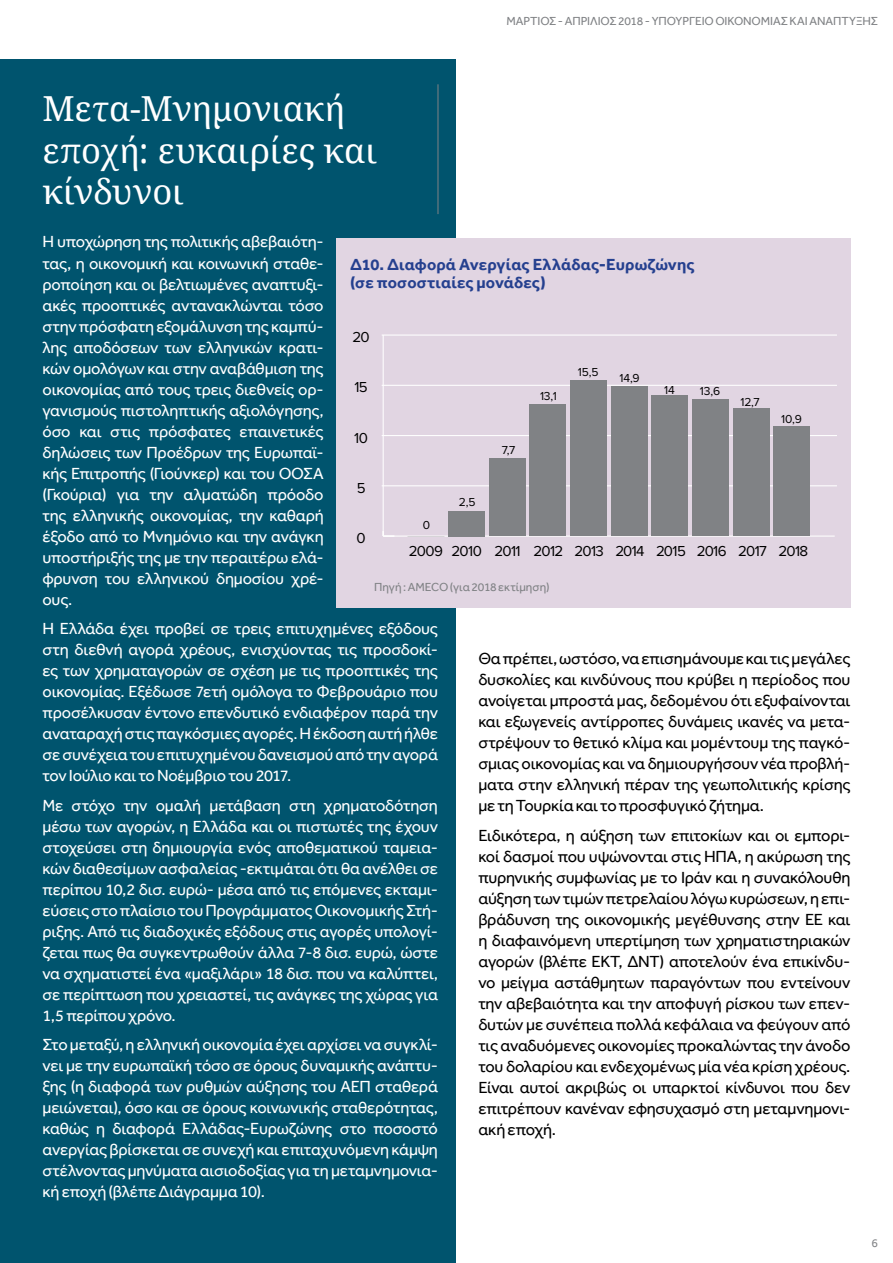
<style>
.page{position:relative;width:893px;height:1263px;background:#fff}
.page>*{position:absolute;margin:0;border:0;box-sizing:border-box;transform-origin:0 0}
.t1{font:34.5px/41.4px "Noto Serif";letter-spacing:-.01em;color:#fff}
.t2{font:16.5px/21px "Effra";letter-spacing:-.015em;color:#fff;text-align:justify}
.t3{font:16.5px/21px "Effra";letter-spacing:-.015em;color:#000;text-align:justify}
.t4{font:700 16.5px/18px "Effra";color:#25408f}
.t5{font:15px "Proxima Nova";letter-spacing:-.04em;color:#000}
.t6{font:12px "Effra";letter-spacing:-.01em;color:#808285}
.t7{font:12px "Proxima Nova";letter-spacing:-.01em;color:#000}
</style>
<div class="page">
<div style="left:0;top:59px;width:455px;height:1204px;background:#00546e"></div>
<hr style="left:438px;top:84px;width:1px;height:130px;background:#808285">
<div style="left:336px;top:238px;width:514px;height:370px;background:#e1d5e2"></div>
<hr style="left:383px;top:535px;width:452px;height:2px;background:#fff">
<hr style="left:383px;top:335px;width:1px;height:201px;background:#fff">
<hr style="left:382px;top:485px;width:455px;height:1px;background:#fff">
<hr style="left:382px;top:435px;width:455px;height:1px;background:#fff">
<hr style="left:382px;top:385px;width:455px;height:1px;background:#fff">
<hr style="left:382px;top:334px;width:455px;height:2px;background:#fff">
<div style="left:773px;top:426px;width:37px;height:110px;background:#808285"></div>
<div style="left:733px;top:408px;width:36px;height:128px;background:#808285"></div>
<div style="left:692px;top:399px;width:37px;height:137px;background:#808285"></div>
<div style="left:652px;top:395px;width:36px;height:141px;background:#808285"></div>
<div style="left:611px;top:386px;width:36px;height:150px;background:#808285"></div>
<div style="left:570px;top:380px;width:37px;height:156px;background:#808285"></div>
<div style="left:530px;top:404px;width:36px;height:132px;background:#808285"></div>
<div style="left:489px;top:459px;width:37px;height:77px;background:#808285"></div>
<div style="left:448px;top:511px;width:37px;height:25px;background:#808285"></div>
<p class="t6" style="left:506px;top:14px;width:373px">ΜΑΡΤΙΟΣ - ΑΠΡΙΛΙΟΣ 2018 - ΥΠΟΥΡΓΕΙΟ ΟΙΚΟΝΟΜΙΑΣ ΚΑΙ ΑΝΑΠΤΥΞΗΣ</p>
<h1 class="t1" style="left:43px;top:87px;width:335px">Μετα-Μνημονιακή εποχή: ευκαιρίες και κίνδυνοι</h1>
<p class="t2" style="left:43px;top:231px;width:283px">Η υποχώρηση της πολιτικής αβεβαιότη&shy;τας, η οικονομική και κοινωνική σταθε&shy;ροποίηση και οι βελτιωμένες αναπτυξι&shy;ακές προοπτικές αντανακλώνται τόσο στην πρόσφατη εξομάλυνση της καμπύ&shy;λης αποδόσεων των ελληνικών κρατι&shy;κών ομολόγων και στην αναβάθμιση της οικονομίας από τους τρεις διεθνείς ορ&shy;γανισμούς πιστοληπτικής αξιολόγησης, όσο και στις πρόσφατες επαινετικές δηλώσεις των Προέδρων της Ευρωπαϊ&shy;κής Επιτροπής (Γιούνκερ) και του ΟΟΣΑ (Γκούρια) για την αλματώδη πρόοδο της ελληνικής οικονομίας, την καθαρή έξοδο από το Μνημόνιο και την ανάγκη υποστήριξής της με την περαιτέρω ελά&shy;φρυνση του ελληνικού δημοσίου χρέ&shy;ους.</p>
<p class="t2" style="left:43px;top:618px;width:397px">Η Ελλάδα έχει προβεί σε τρεις επιτυχημένες εξόδους στη διεθνή αγορά χρέους, ενισχύοντας τις προσδοκί&shy;ες των χρηματαγορών σε σχέση με τις προοπτικές της οικονομίας. Εξέδωσε 7ετή ομόλογα το Φεβρουάριο που προσέλκυσαν έντονο επενδυτικό ενδιαφέρον παρά την αναταραχή στις παγκόσμιες αγορές. Η έκδοση αυτή ήλθε σε συνέχεια του επιτυχημένου δανεισμού από την αγορά τον Ιούλιο και το Νοέμβριο του 2017.</p>
<p class="t2" style="left:43px;top:794px;width:397px">Με στόχο την ομαλή μετάβαση στη χρηματοδότηση μέσω των αγορών, η Ελλάδα και οι πιστωτές της έχουν στοχεύσει στη δημιουργία ενός αποθεματικού ταμεια&shy;κών διαθεσίμων ασφαλείας -εκτιμάται ότι θα ανέλθει σε περίπου 10,2 δισ. ευρώ- μέσα από τις επόμενες εκταμι&shy;εύσεις στο πλαίσιο του Προγράμματος Οικονομικής Στή&shy;ριξης. Από τις διαδοχικές εξόδους στις αγορές υπολογί&shy;ζεται πως θα συγκεντρωθούν άλλα 7-8 δισ. ευρώ, ώστε να σχηματιστεί ένα «μαξιλάρι» 18 δισ. που να καλύπτει, σε περίπτωση που χρειαστεί, τις ανάγκες της χώρας για 1,5 περίπου χρόνο.</p>
<p class="t2" style="left:43px;top:1034px;width:397px">Στο μεταξύ, η ελληνική οικονομία έχει αρχίσει να συγκλί&shy;νει με την ευρωπαϊκή τόσο σε όρους δυναμικής ανάπτυ&shy;ξης (η διαφορά των ρυθμών αύξησης του ΑΕΠ σταθερά μειώνεται), όσο και σε όρους κοινωνικής σταθερότητας, καθώς η διαφορά Ελλάδας-Ευρωζώνης στο ποσοστό ανεργίας βρίσκεται σε συνεχή και επιταχυνόμενη κάμψη στέλνοντας μηνύματα αισιοδοξίας για τη μεταμνημονια&shy;κή εποχή (βλέπε Διάγραμμα 10).</p>
<p class="t4" style="left:350px;top:255px;width:346px">Δ10. Διαφορά Ανεργίας Ελλάδας-Ευρωζώνης (σε ποσοστιαίες μονάδες)</p>
<p class="t5" style="left:353px;top:326px;width:19px">20</p>
<p class="t7" style="left:578px;top:363px;width:22px">15,5</p>
<p class="t7" style="left:620px;top:369px;width:22px">14,9</p>
<p class="t5" style="left:354px;top:376px;width:15px">15</p>
<p class="t7" style="left:664px;top:381px;width:12px">14</p>
<p class="t7" style="left:700px;top:382px;width:22px">13,6</p>
<p class="t7" style="left:540px;top:387px;width:18px">13,1</p>
<p class="t7" style="left:740px;top:393px;width:21px">12,7</p>
<p class="t7" style="left:781px;top:410px;width:22px">10,9</p>
<p class="t5" style="left:354px;top:426px;width:15px">10</p>
<p class="t7" style="left:502px;top:441px;width:15px">7,7</p>
<p class="t5" style="left:357px;top:477px;width:10px">5</p>
<p class="t7" style="left:459px;top:493px;width:18px">2,5</p>
<p class="t7" style="left:423px;top:516px;width:9px">0</p>
<p class="t5" style="left:356px;top:527px;width:11px">0</p>
<p class="t5" style="left:409px;top:539px;width:401px">2009 2010 2011 2012 2013 2014 2015 2016 2017 2018</p>
<p class="t6" style="left:374px;top:580px;width:177px">Πηγή : AMECO (για 2018 εκτίμηση)</p>
<p class="t3" style="left:478px;top:648px;width:374px">Θα πρέπει, ωστόσο, να επισημάνουμε και τις μεγάλες δυσκολίες και κινδύνους που κρύβει η περίοδος που ανοίγεται μπροστά μας, δεδομένου ότι εξυφαίνονται και εξωγενείς αντίρροπες δυνάμεις ικανές να μετα&shy;στρέψουν το θετικό κλίμα και μομέντουμ της παγκό&shy;σμιας οικονομίας και να δημιουργήσουν νέα προβλή&shy;ματα στην ελληνική πέραν της γεωπολιτικής κρίσης με τη Τουρκία και το προσφυγικό ζήτημα.</p>
<p class="t3" style="left:478px;top:825px;width:374px">Ειδικότερα, η αύξηση των επιτοκίων και οι εμπορι&shy;κοί δασμοί που υψώνονται στις ΗΠΑ, η ακύρωση της πυρηνικής συμφωνίας με το Ιράν και η συνακόλουθη αύξηση των τιμών πετρελαίου λόγω κυρώσεων, η επι&shy;βράδυνση της οικονομικής μεγέθυνσης στην ΕΕ και η διαφαινόμενη υπερτίμηση των χρηματιστηριακών αγορών (βλέπε ΕΚΤ, ΔΝΤ) αποτελούν ένα επικίνδυ&shy;νο μείγμα αστάθμητων παραγόντων που εντείνουν την αβεβαιότητα και την αποφυγή ρίσκου των επεν&shy;δυτών με συνέπεια πολλά κεφάλαια να φεύγουν από τις αναδυόμενες οικονομίες προκαλώντας την άνοδο του δολαρίου και ενδεχομένως μία νέα κρίση χρέους.<br>Είναι αυτοί ακριβώς οι υπαρκτοί κίνδυνοι που δεν επιτρέπουν κανέναν εφησυχασμό στη μεταμνημονι&shy;ακή εποχή.</p>
<p class="t6" style="left:871px;top:1236px;width:8px">6</p>
</div>
